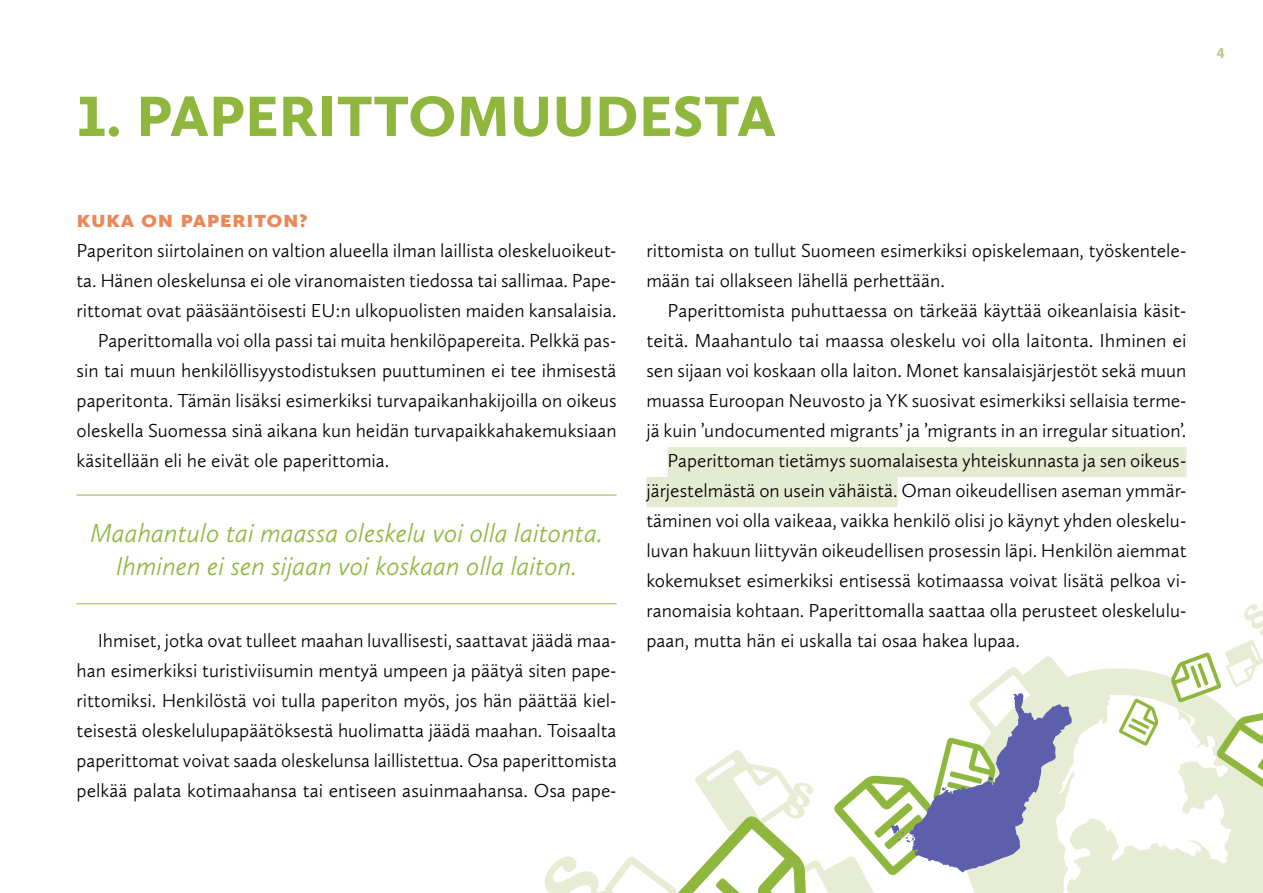
<style>
.page{position:relative;width:1263px;height:893px;background:#fff}
.page>*{position:absolute;margin:0;border:0;box-sizing:border-box;transform-origin:0 0}
.t1{font:900 58.8px "Calluna Sans";letter-spacing:.015em;color:#8fb73e}
.t2{font:italic 300 27px/33px "Calluna Sans";color:#8fb73e;text-align:center}
.t3{font:900 24.75px "Calluna Sans";letter-spacing:.02em;color:#ea8859}
.t4{font:300 19.5px/30px "Calluna Sans";color:#000;text-align:justify}
.t5{font:900 15px "Calluna Sans";color:#bdd08b}
</style>
<div class="page">
<div style="left:668px;top:447px;width:518px;height:30px;background:#e5ebd1"></div>
<div style="left:646px;top:477px;width:251px;height:30px;background:#e5ebd1"></div>
<hr style="left:77px;top:495px;width:540px;height:1px;background:#8fb73e">
<hr style="left:77px;top:603px;width:540px;height:1px;background:#8fb73e">
<svg style="left:1098px;top:668px;width:165px;height:225px;fill:#eaefda"></svg>
<svg style="left:1118px;top:698px;width:40px;height:48px"></svg>
<svg style="left:544px;top:656px;width:554px;height:237px"></svg>
<svg style="left:1171px;top:604px;width:92px;height:99px"></svg>
<svg style="left:1216px;top:711px;width:47px;height:89px"></svg>
<h1 class="t1" style="left:77px;top:79px;width:700px">1. PAPERITTOMUUDESTA</h1>
<p class="t3" style="left:77px;top:203px;width:233px">kuka on paperiton?</p>
<p class="t4" style="left:77px;top:235px;width:542px">Paperiton siirtolainen on valtion alueella ilman laillista oleskeluoikeut-</p>
<p class="t4" style="left:77px;top:265px;width:542px">ta. Hänen oleskelunsa ei ole viranomaisten tiedossa tai sallimaa. Pape-</p>
<p class="t4" style="left:77px;top:295px;width:542px">rittomat ovat pääsääntöisesti EU:n ulkopuolisten maiden kansalaisia.</p>
<p class="t4" style="left:98px;top:325px;width:520px">Paperittomalla voi olla passi tai muita henkilöpapereita. Pelkkä pas-</p>
<p class="t4" style="left:77px;top:355px;width:541px">sin tai muun henkilöllisyystodistuksen puuttuminen ei tee ihmisestä</p>
<p class="t4" style="left:77px;top:385px;width:542px">paperitonta. Tämän lisäksi esimerkiksi turvapaikanhakijoilla on oikeus</p>
<p class="t4" style="left:77px;top:415px;width:541px">oleskella Suomessa sinä aikana kun heidän turvapaikkahakemuksiaan</p>
<p class="t4" style="left:77px;top:445px;width:314px">käsitellään eli he eivät ole paperittomia.</p>
<h2 class="t2" style="left:90px;top:516px;width:514px">Maahantulo tai maassa oleskelu voi olla laitonta.<br>Ihminen ei sen sijaan voi koskaan olla laiton.</h2>
<p class="t4" style="left:77px;top:625px;width:542px;text-indent:21px">Ihmiset, jotka ovat tulleet maahan luvallisesti, saattavat jäädä maa&shy;han esimerkiksi turistiviisumin mentyä umpeen ja päätyä siten pape&shy;rittomiksi. Henkilöstä voi tulla paperiton myös, jos hän päättää kiel&shy;teisestä oleskelulupapäätöksestä huolimatta jäädä maahan. Toisaalta paperittomat voivat saada oleskelunsa laillistettua. Osa paperittomista pelkää palata kotimaahansa tai entiseen asuinmaahansa. Osa pape-</p>
<p class="t4" style="left:646px;top:235px;width:542px">rittomista on tullut Suomeen esimerkiksi opiskelemaan, työskentele&shy;mään tai ollakseen lähellä perhettään.</p>
<p class="t4" style="left:668px;top:295px;width:520px">Paperittomista puhuttaessa on tärkeää käyttää oikeanlaisia käsit-</p>
<p class="t4" style="left:646px;top:325px;width:542px">teitä. Maahantulo tai maassa oleskelu voi olla laitonta. Ihminen ei</p>
<p class="t4" style="left:646px;top:355px;width:541px">sen sijaan voi koskaan olla laiton. Monet kansalaisjärjestöt sekä muun</p>
<p class="t4" style="left:646px;top:385px;width:542px">muassa Euroopan Neuvosto ja YK suosivat esimerkiksi sellaisia terme-</p>
<p class="t4" style="left:646px;top:415px;width:541px">jä kuin ’undocumented migrants’ ja ’migrants in an irregular situation’.</p>
<p class="t4" style="left:668px;top:445px;width:520px">Paperittoman tietämys suomalaisesta yhteiskunnasta ja sen oikeus-</p>
<p class="t4" style="left:646px;top:475px;width:542px">järjestelmästä on usein vähäistä. Oman oikeudellisen aseman ymmär-</p>
<p class="t4" style="left:646px;top:505px;width:541px">täminen voi olla vaikeaa, vaikka henkilö olisi jo käynyt yhden oleskelu-</p>
<p class="t4" style="left:646px;top:535px;width:542px">luvan hakuun liittyvän oikeudellisen prosessin läpi. Henkilön aiemmat</p>
<p class="t4" style="left:646px;top:565px;width:541px">kokemukset esimerkiksi entisessä kotimaassa voivat lisätä pelkoa vi-</p>
<p class="t4" style="left:646px;top:595px;width:541px">ranomaisia kohtaan. Paperittomalla saattaa olla perusteet oleskelulu-</p>
<p class="t4" style="left:646px;top:625px;width:375px">paan, mutta hän ei uskalla tai osaa hakea lupaa.</p>
<p class="t5" style="left:1217px;top:44px;width:9px">4</p>
</div>
